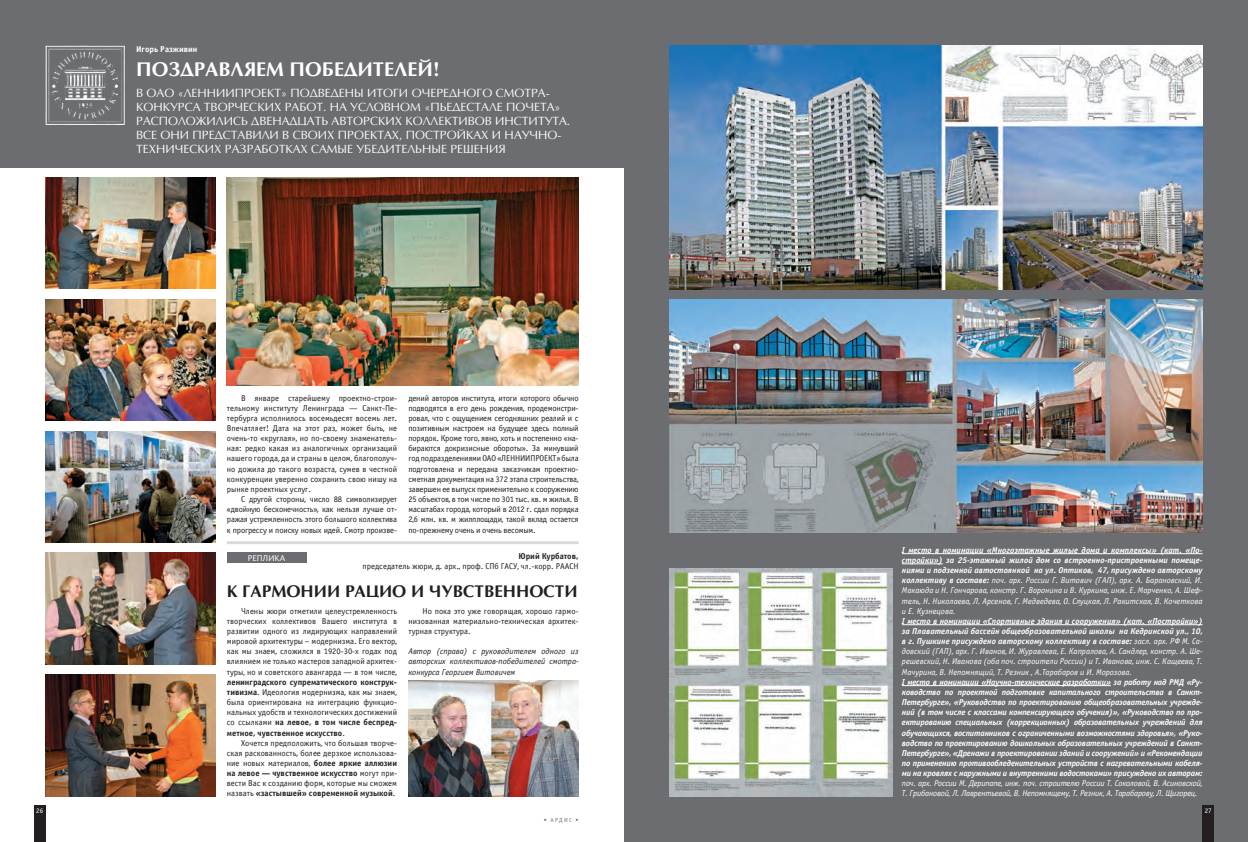
<style>
.page{position:relative;width:1248px;height:842px;background:#fff}
.page>*{position:absolute;margin:0;border:0;box-sizing:border-box;transform-origin:0 0}
.head_1{font:700 20px "Optima C";color:#fff}
.head_1-2{font:700 17px "Optima C";color:#231f20}
.head_2{font:12px/14px "Optima C";color:#fff}
.autor{font:8.5px/10.1px "Officina Sans Cyr";color:#231f20;text-align:justify}
.images{font:italic 700 8.5px/10.1px "Officina Sans Cyr";letter-spacing:-.02em;color:#fff;text-align:justify}
.images-2{font:italic 8.5px/10.1px "Officina Sans Cyr";color:#fff;text-align:justify}
.images-3{font:italic 8.5px/10.1px "Officina Sans Cyr";color:#231f20;text-align:justify}
.autor-2{font:700 8.5px "Officina Sans Cyr";color:#fff}
.autor-3{font:700 8.5px "Officina Sans Cyr";color:#231f20}
.Рубрика{font:8px "Office Type Sans";color:#fff}
.t1{font:7px "Officina Sans Cyr";color:#fff}
.t2{font:6px "Officina Sans Cyr";letter-spacing:.2em;color:#76787b}
.s1{font-weight:700}
.s2{font-weight:400}
</style>
<div class="page">
<div style="left:624px;top:0;width:623px;height:842px;background:#6c6d70"></div>
<img style="left:669px;top:299px;width:533px;height:233px">
<img style="left:669px;top:569px;width:76px;height:228px">
<img style="left:669px;top:45px;width:533px;height:245px">
<img style="left:45px;top:177px;width:170px;height:112px">
<img style="left:45px;top:299px;width:170px;height:122px">
<img style="left:45px;top:431px;width:170px;height:112px">
<img style="left:45px;top:553px;width:170px;height:111px">
<img style="left:45px;top:675px;width:170px;height:122px">
<img style="left:408px;top:680px;width:170px;height:117px">
<img style="left:227px;top:177px;width:351px;height:209px">
<div style="left:0;top:0;width:623px;height:167px;background:#6c6d70"></div>
<img style="left:45px;top:45px;width:80px;height:80px">
<div style="left:227px;top:553px;width:79px;height:10px;background:#6c6d70"></div>
<hr style="left:901px;top:553px;width:301px;height:1px;background:#fff">
<hr style="left:901px;top:564px;width:41px;height:1px;background:#fff">
<hr style="left:901px;top:624px;width:301px;height:1px;background:#fff">
<hr style="left:901px;top:685px;width:209px;height:1px;background:#fff">
<img style="left:740px;top:569px;width:152px;height:227px">
<hr style="left:227px;top:541px;width:351px;height:3px;background:#d9dadc">
<div style="left:34px;top:805px;width:11px;height:37px;background:#231f20"></div>
<div style="left:1202px;top:805px;width:11px;height:37px;background:#231f20"></div>
<p class="autor-2" style="left:136px;top:44px;width:63px">Игорь Разживин</p>
<p class="head_1" style="left:136px;top:59px;width:167px">ПОЗДРАВЛЯЕМ ПОБЕДИТЕЛЕ</p>
<p class="head_1" style="left:417px;top:59px;width:24px">Й!</p>
<p class="head_2" style="left:136px;top:86px;width:435px">В ОАО «ЛЕННИИПРОЕКТ» ПОДВЕДЕНЫ ИТОГИ ОЧЕРЕДНОГО СМОТРА-КОНКУРСА ТВОРЧЕСКИХ РАБОТ. НА УСЛОВНОМ «ПЬЕДЕСТАЛЕ ПОЧЕТА» РАСПОЛОЖИЛИСЬ ДВЕНАДЦАТЬ АВТОРСКИХ КОЛЛЕКТИВОВ ИНСТИТУТА.<br>ВСЕ ОНИ ПРЕДСТАВИЛИ В СВОИХ ПРОЕКТАХ, ПОСТРОЙКАХ И НАУЧНО-ТЕХНИЧЕСКИХ РАЗРАБОТКАХ САМЫЕ УБЕДИТЕЛЬНЫЕ РЕШЕНИЯ</p>
<p class="autor" style="left:227px;top:393px;width:172px;text-indent:14px">В январе старейшему проектно-строи&shy;тельному институту Ленинграда — Санкт-Пе&shy;тербурга исполнилось восемьдесят восемь лет.<br>Впечатляет! Дата на этот раз, может быть, не очень-то «круглая», но по-своему знаменатель&shy;ная: редко какая из аналогичных организаций нашего города, да и страны в целом, благополуч&shy;но дожила до такого возраста, сумев в честной конкуренции уверенно сохранить свою нишу на рынке проектных услуг.</p>
<p class="autor" style="left:227px;top:494px;width:172px;text-indent:14px">С другой стороны, число 88 символизирует «двойную бесконечность», как нельзя лучше от&shy;ражая устремленность этого большого коллектива к прогрессу и поиску новых идей. Смотр произве-</p>
<p class="autor" style="left:408px;top:393px;width:172px">дений авторов института, итоги которого обычно подводятся в его день рождения, продемонстри&shy;ровал, что с ощущением сегодняшних реалий и с позитивным настроем на будущее здесь полный порядок. Кроме того, явно, хоть и постепенно «на&shy;бираются докризисные обороты». За минувший год подразделениями ОАО «ЛЕННИИПРОЕКТ» была подготовлена и передана заказчикам проектно&shy;сметная документация на 372 этапа строительства, завершен ее выпуск применительно к сооружению 25 объектов, в том числе по 301 тыс. кв. м жилья. В масштабах города, который в 2012 г. сдал порядка 2,6 млн. кв. м жилплощади, такой вклад остается по-прежнему очень и очень весомым.</p>
<p class="Рубрика" style="left:248px;top:554px;width:39px">РЕПЛИКА</p>
<p class="images-2" style="left:901px;top:545px;width:302px"><span class="s1">I место в номинации «Многоэтажные жилые дома и комплексы» (кат. «По&shy;стройки») за 25-этажный жилой дом со встроенно-пристроенными помеще&shy;ниями и подземной автостоянкой на ул. Оптиков, 47, присуждено авторскому коллективу в составе:</span> поч. арх. России Г. Витович (ГАП), арх. А. Барановский, И.<br>Макаюда и Н. Гончарова, констр. Г. Воронина и В. Куркина, инж. Е. Марченко, А. Шеф&shy;тель, Н. Николаева, Л. Арсенов, Г. Медведева, О. Слуцкая, Л. Ракитская, В. Кочеткова и Е. Кузнецова.</p>
<p class="images-2" style="left:901px;top:616px;width:302px"><span class="s1">I место в номинации «Спортивные здания и сооружения» (кат. «Постройки») за Плавательный бассейн общеобразовательной школы на Кедринской ул., 10, в г. Пушкине присуждено авторскому коллективу в составе:</span> засл. арх. РФ М. Са&shy;довский (ГАП), арх. Г. Иванов, И. Журавлева, Е. Капралова, А. Сандлер, констр. А. Ше&shy;решевский, Н. Иванова (оба поч. строители России) и Т. Иванова, инж. С. Кащеева, Т.<br>Мачурина, В. Непомнящий, Т. Резник , А.Тарабаров и И. Морозова.</p>
<p class="images" style="left:901px;top:677px;width:302px">I место в номинации «Научно-технические разработки» за работу над РМД «Ру&shy;ководство по проектной подготовке капитального строительства в Санкт-Петербурге», «Руководство по проектированию общеобразовательных учрежде&shy;ний (в том числе с классами компенсирующего обучения)», «Руководство по про&shy;ектированию специальных (коррекционных) образовательных учреждений для обучающихся, воспитанников с ограниченными возможностями здоровья», «Руко&shy;водство по проектированию дошкольных образовательных учреждений в Санкт-Петербурге», «Дренажи в проектировании зданий и сооружений» и «Рекомендации по применению противообледенительных устройств с нагревательными кабеля&shy;ми на кровлях с наружными и внутренними водостоками» присуждено их авторам: <span class="s2">поч. арх. России М. Дерипапе, инж. поч. строителю России Т. Соколовой, В. Асиновской, Т. Грибановой, Л. Лаврентьевой, В. Непомнящему, Т. Резник, А. Тарабарову, Л. Щигорец.</span></p>
<p class="autor-3" style="left:518px;top:551px;width:61px">Юрий Курбатов,</p>
<p class="autor" style="left:362px;top:562px;width:217px">председатель жюри, д. арх., проф. СПб ГАСУ, чл.-корр. РААСН</p>
<p class="head_1-2" style="left:227px;top:582px;width:352px">К гармонии рацио и чувственности</p>
<p class="autor" style="left:408px;top:606px;width:172px;text-indent:14px">Но пока это уже говорящая, хорошо гармо&shy;низованная материально-техническая архитек&shy;турная структура.</p>
<p class="autor" style="left:227px;top:606px;width:172px;text-indent:14px">Члены жюри отметили целеустремленность творческих коллективов Вашего института в развитии одного из лидирующих направлений мировой архитектуры – модернизма. Его вектор, как мы знаем, сложился в 1920-30-х годах под влиянием не только мастеров западной архитек&shy;туры, но и советского авангарда — в том числе, <span class="s1">ленинградского супрематического конструк&shy;тивизма</span>. Идеология модернизма, как мы знаем, была ориентирована на интеграцию функцио&shy;нальных удобств и технологических достижений со ссылками <span class="s1">на левое, в том числе беспред&shy;метное, чувственное искусство</span>.</p>
<p class="autor" style="left:227px;top:738px;width:172px;text-indent:14px">Хочется предположить, что большая творче&shy;ская раскованность, более дерзкое использова&shy;ние новых материалов, <span class="s1">более яркие аллюзии на левое — чувственное искусство</span> могут при&shy;вести Вас к созданию форм, которые мы сможем назвать <span class="s1">«застывшей» современной музыкой</span>.</p>
<p class="images-3" style="left:408px;top:647px;width:172px">Автор (справа) с руководителем одного из авторских коллективов-победителей смотра&shy;конкурса Георгием Витовичем</p>
<p class="t1" style="left:36px;top:807px;width:8px">26</p>
<p class="t1" style="left:1204px;top:807px;width:8px">27</p>
<p class="t2" style="left:543px;top:816px;width:36px">• АРДИС •</p>
</div>
